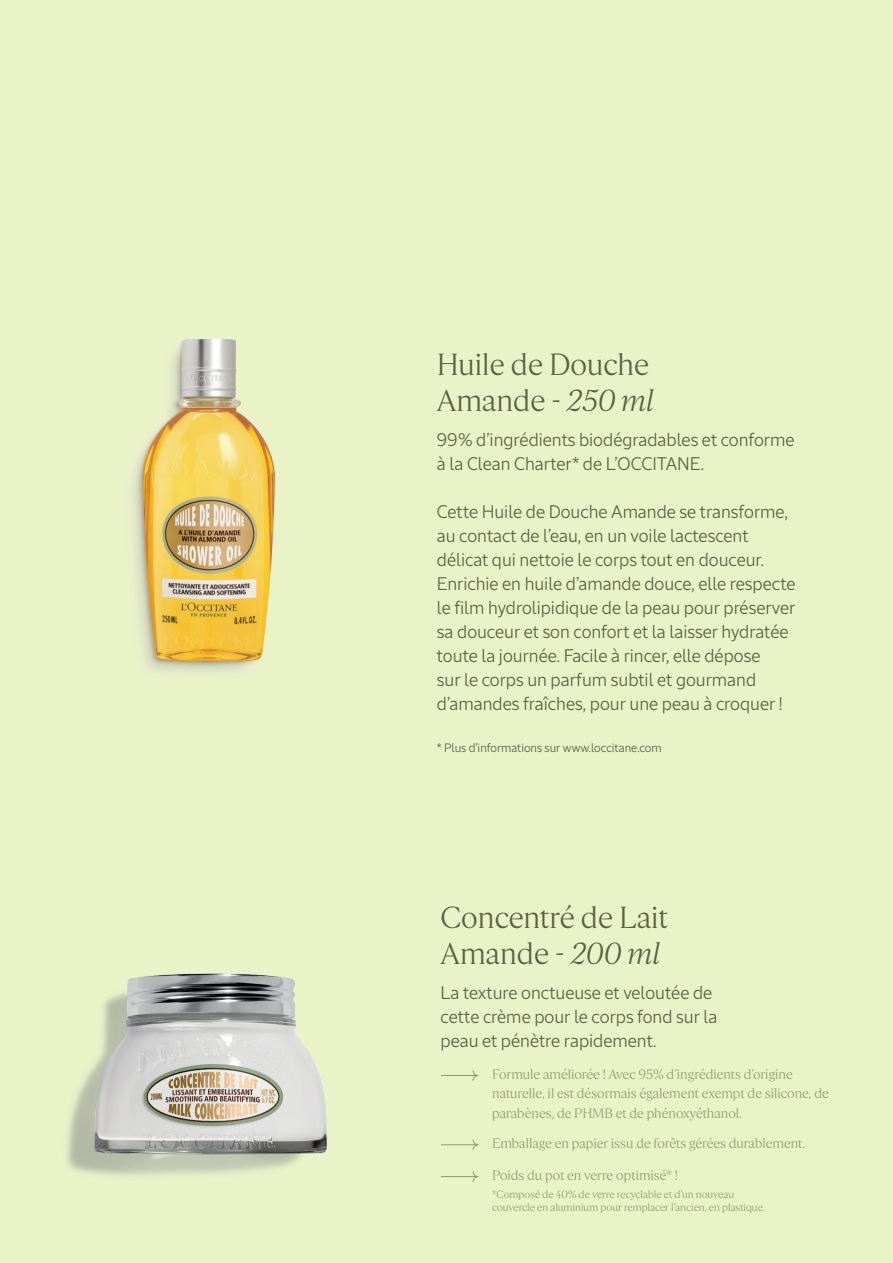
<style>
.page{position:relative;width:893px;height:1263px;background:#eaf2c7}
.page>*{position:absolute;margin:0;border:0;box-sizing:border-box;transform-origin:0 0}
.t1{font:30px/36px "L Occitane Serif";color:#5b5f44}
.t2{font:18px/24px "L Occitane Sans";color:#5b5f44}
.t3{font:13.5px/19.5px "L Occitane Serif";color:#939c69}
.t4{font:12px "L Occitane Sans";color:#5b5f44}
.t5{font:10.5px/13.5px "L Occitane Serif";color:#939c69}
.s1{font-style:italic}
</style>
<div class="page">
<img style="left:133px;top:338px;width:143px;height:334px">
<img style="left:67px;top:973px;width:260px;height:203px">
<svg style="left:472px;top:1070px;width:7px;height:11px"></svg>
<hr style="left:441px;top:1075px;width:37px;height:1px;background:#939c69">
<svg style="left:472px;top:1139px;width:7px;height:11px"></svg>
<hr style="left:441px;top:1144px;width:37px;height:1px;background:#939c69">
<svg style="left:472px;top:1171px;width:7px;height:11px"></svg>
<hr style="left:441px;top:1176px;width:37px;height:1px;background:#939c69">
<p class="t1" style="left:437px;top:346px;width:214px">Huile de Douche</p>
<p class="t1" style="left:437px;top:382px;width:218px">Amande - <span class="s1">250 ml</span></p>
<p class="t2" style="left:437px;top:428px;width:359px">99% d’ingrédients biodégradables et conforme à la Clean Charter* de L’OCCITANE.</p>
<p class="t2" style="left:437px;top:500px;width:360px">Cette Huile de Douche Amande se transforme, au contact de l’eau, en un voile lactescent délicat qui nettoie le corps tout en douceur.<br>Enrichie en huile d’amande douce, elle respecte le film hydrolipidique de la peau pour préserver sa douceur et son confort et la laisser hydratée toute la journée. Facile à rincer, elle dépose<br>sur le corps un parfum subtil et gourmand d’amandes fraîches, pour une peau à croquer !</p>
<p class="t4" style="left:437px;top:740px;width:226px">* Plus d’informations sur www.loccitane.com</p>
<p class="t1" style="left:441px;top:899px;width:229px">Concentré de Lait<br>Amande - <span class="s1">200 ml</span></p>
<p class="t2" style="left:441px;top:981px;width:278px">La texture onctueuse et veloutée de cette crème pour le corps fond sur la peau et pénètre rapidement.</p>
<p class="t3" style="left:492px;top:1064px;width:338px">Formule améliorée ! Avec 95% d’ingrédients d’origine naturelle, il est désormais également exempt de silicone, de parabènes, de PHMB et de phénoxyéthanol.</p>
<p class="t3" style="left:492px;top:1133px;width:314px">Emballage en papier issu de forêts gérées durablement.</p>
<p class="t3" style="left:492px;top:1165px;width:187px">Poids du pot en verre optimisé* !</p>
<p class="t5" style="left:492px;top:1187px;width:274px">*Composé de 40% de verre recyclable et d’un nouveau couvercle en aluminium pour remplacer l’ancien, en plastique.</p>
</div>
